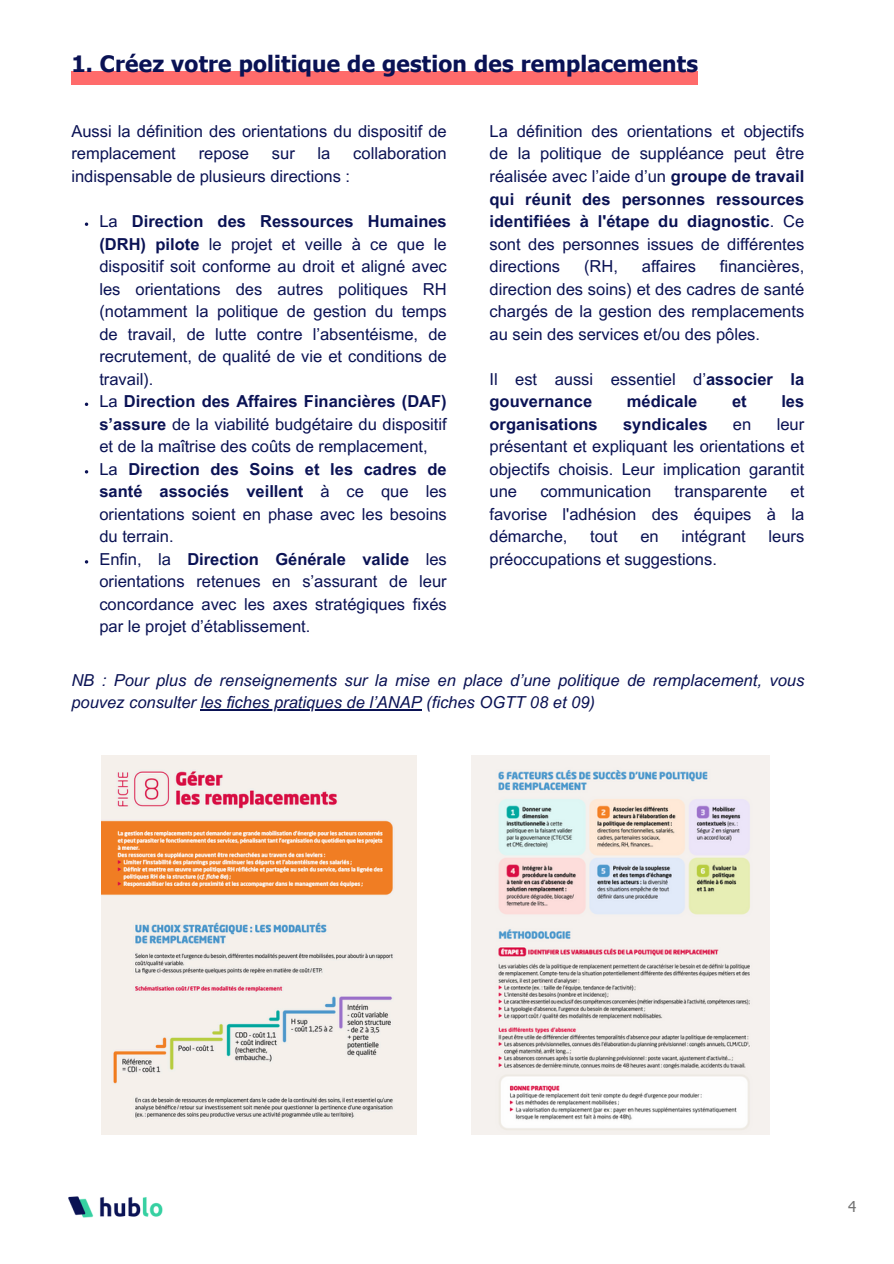
<style>
.page{position:relative;width:894px;height:1264px;background:#fff}
.page>*{position:absolute;margin:0;border:0;box-sizing:border-box;transform-origin:0 0}
.t1{font:700 22.5px "Tahoma";letter-spacing:.01em;color:#0a1254}
.t2{font:16.5px/22.5px "Arial MT Pro";color:#0a1254;text-align:justify}
.t3{font:italic 16.5px/22.5px "Arial MT Pro";color:#0a1254}
.t4{font:700 16.5px "Arial MT Pro";color:#0a1254}
.t5{font:15px "Tahoma";color:#737373}
.s1{font-weight:700}
</style>
<div class="page">
<svg style="left:85px;top:222px;width:3px;height:4px"></svg>
<svg style="left:85px;top:402px;width:3px;height:4px"></svg>
<img style="left:102px;top:755px;width:314px;height:379px">
<img style="left:471px;top:755px;width:298px;height:379px">
<div style="left:71px;top:71px;width:626px;height:13px;background:#ff6b6b"></div>
<hr style="left:201px;top:709px;width:220px;height:1px;background:#0a1254">
<img style="left:68px;top:1196px;width:95px;height:22px">
<p class="t1" style="left:71px;top:50px;width:628px">1. Créez votre politique de gestion des remplacements</p>
<h1 class="t2" style="left:71px;top:122px;width:377px">Aussi la définition des orientations du dispositif de remplacement</h1>
<h1 class="t2" style="left:199px;top:144px;width:52px">repose</h1>
<h1 class="t2" style="left:272px;top:144px;width:24px">sur</h1>
<h1 class="t2" style="left:317px;top:144px;width:14px">la</h1>
<h1 class="t2" style="left:353px;top:144px;width:95px">collaboration</h1>
<h1 class="t2" style="left:71px;top:167px;width:280px">indispensable de plusieurs directions :</h1>
<p class="t2" style="left:99px;top:212px;width:349px">La <span class="s1">Direction des Ressources Humaines (DRH) pilote</span> le projet et veille à ce que le dispositif soit conforme au droit et aligné avec les orientations des autres politiques RH (notamment la politique de gestion du temps de travail, de lutte contre l’absentéisme, de recrutement, de qualité de vie et conditions de travail).</p>
<p class="t2" style="left:99px;top:392px;width:349px">La <span class="s1">Direction des Affaires Financières (DAF) s’assure</span> de la viabilité budgétaire du dispositif et de la maîtrise des coûts de remplacement,</p>
<p class="t2" style="left:99px;top:459px;width:349px">La <span class="s1">Direction des Soins et les cadres de santé associés veillent</span> à ce que les orientations soient en phase avec les besoins du terrain.</p>
<p class="t2" style="left:99px;top:549px;width:349px">Enfin, la <span class="s1">Direction Générale valide</span> les orientations retenues en s’assurant de leur concordance avec les axes stratégiques fixés par le projet d’établissement.</p>
<p class="t2" style="left:489px;top:122px;width:316px">La définition des orientations et objectifs de la politique de suppléance peut être réalisée avec l’aide d’un <span class="s1">groupe de travail qui réunit des personnes ressources identifiées à l'étape du diagnostic</span>. Ce sont des personnes issues de différentes directions</p>
<p class="t2" style="left:489px;top:257px;width:316px;text-indent:230px">financières, direction des soins) et des cadres de santé chargés de la gestion des remplacements au sein des services et/ou des pôles.</p>
<p class="t2" style="left:489px;top:369px;width:316px">Il est aussi essentiel d’<span class="s1">associer la gouvernance</span></p>
<p class="t2" style="left:584px;top:257px;width:35px">(RH,</p>
<p class="t2" style="left:641px;top:257px;width:56px">affaires</p>
<p class="t4" style="left:626px;top:395px;width:72px">médicale</p>
<p class="t4" style="left:731px;top:395px;width:16px">et</p>
<p class="t4" style="left:781px;top:395px;width:24px">les</p>
<p class="t2" style="left:489px;top:414px;width:316px;text-indent:287px">leur présentant et expliquant les orientations et objectifs choisis. Leur implication garantit une</p>
<p class="t4" style="left:489px;top:417px;width:110px">organisations</p>
<p class="t4" style="left:623px;top:417px;width:86px">syndicales</p>
<p class="t2" style="left:732px;top:414px;width:20px">en</p>
<p class="t2" style="left:540px;top:482px;width:112px">communication</p>
<p class="t2" style="left:674px;top:482px;width:94px">transparente</p>
<p class="t2" style="left:489px;top:482px;width:316px;text-indent:301px">et favorise l'adhésion des équipes à la démarche,</p>
<p class="t2" style="left:590px;top:527px;width:29px">tout</p>
<p class="t2" style="left:640px;top:527px;width:20px">en</p>
<p class="t2" style="left:681px;top:527px;width:66px">intégrant</p>
<p class="t2" style="left:768px;top:527px;width:37px">leurs</p>
<p class="t2" style="left:489px;top:549px;width:229px">préoccupations et suggestions.</p>
<p class="t3" style="left:71px;top:670px;width:734px">NB : Pour plus de renseignements sur la mise en place d’une politique de remplacement, vous pouvez consulter les fiches pratiques de l’ANAP (fiches OGTT 08 et 09)</p>
<p class="t5" style="left:848px;top:1196px;width:10px">4</p>
</div>
